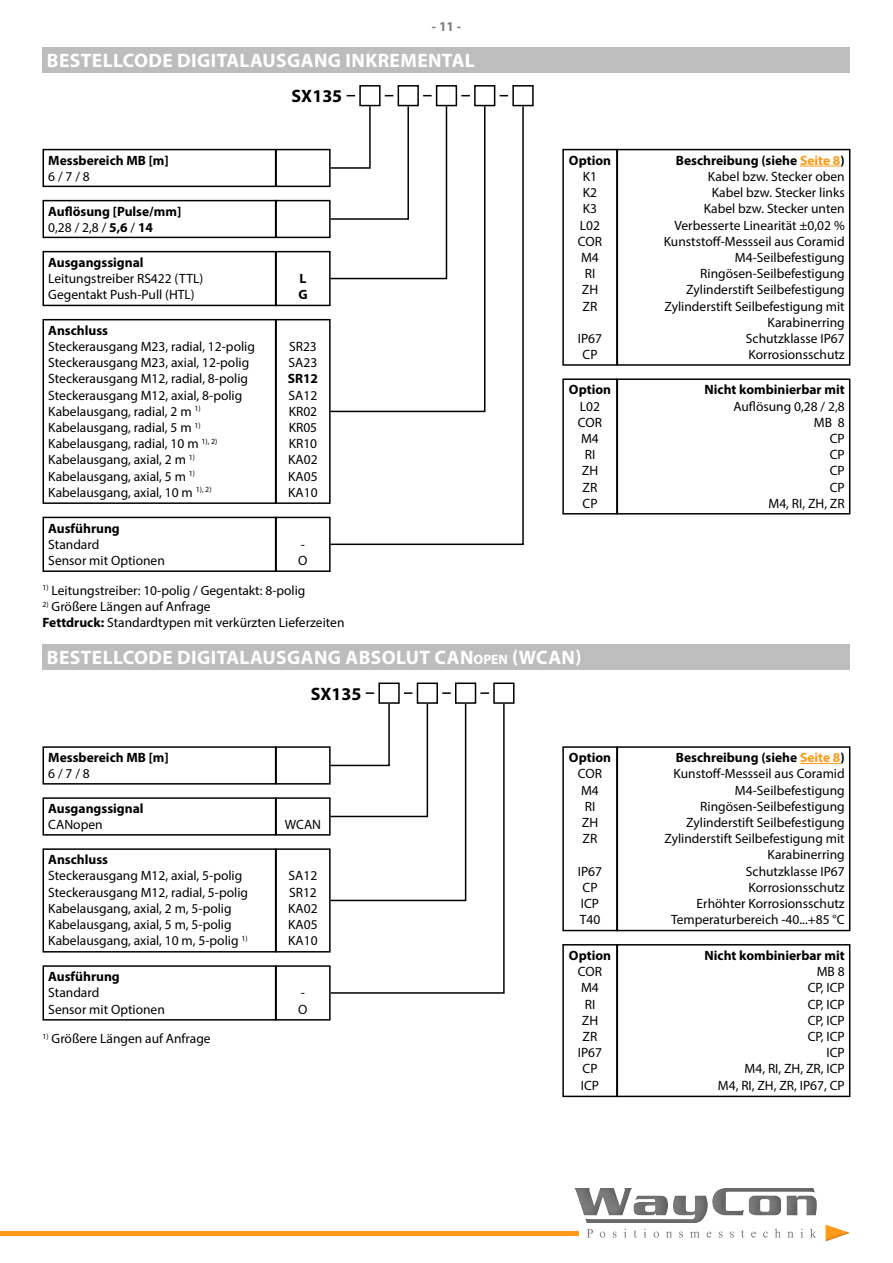
<style>
.page{position:relative;width:893px;height:1263px;background:#fff}
.page>*{position:absolute;margin:0;border:0;box-sizing:border-box;transform-origin:0 0}
.t1{font:700 19.5px "Myriad Pro";letter-spacing:.02em;color:#fff}
.t2{font:700 18px "Myriad Pro";color:#000}
.t3{font:13.5px/16.2px "Myriad Pro";color:#000}
.t4{font:700 13.5px/16.2px "Myriad Pro";color:#000}
.t5{font:700 13.5px "Myriad Pro";color:#7d7c7d}
.s1{font-weight:400}
.s2{font-weight:700}
.s3{font-size:13.65px}
.s4{font-weight:700;color:#ff991a}
</style>
<div class="page">
<div style="left:824px;top:1221px;width:28px;height:21px;background:#5e5f5f;opacity:.2"></div>
<svg style="left:574px;top:1188px;width:243px;height:50px"></svg>
<hr style="left:0;top:1231px;width:578px;height:4px;background:#ff991a">
<div style="left:43px;top:47px;width:807px;height:25px;background:#bebdbe"></div>
<div style="left:359px;top:85px;width:22px;height:21px;border:2px solid #000"></div>
<div style="left:398px;top:85px;width:21px;height:21px;border:2px solid #000"></div>
<div style="left:436px;top:85px;width:21px;height:21px;border:2px solid #000"></div>
<div style="left:474px;top:85px;width:21px;height:21px;border:2px solid #000"></div>
<div style="left:512px;top:85px;width:22px;height:21px;border:2px solid #000"></div>
<div style="left:43px;top:149px;width:233px;height:38px;border:2px solid #000"></div>
<div style="left:275px;top:149px;width:56px;height:38px;border:2px solid #000"></div>
<div style="left:43px;top:200px;width:233px;height:38px;border:2px solid #000"></div>
<div style="left:275px;top:200px;width:56px;height:38px;border:2px solid #000"></div>
<div style="left:43px;top:251px;width:233px;height:55px;border:2px solid #000"></div>
<div style="left:275px;top:251px;width:56px;height:55px;border:2px solid #000"></div>
<div style="left:43px;top:319px;width:233px;height:185px;border:2px solid #000"></div>
<div style="left:275px;top:319px;width:56px;height:185px;border:2px solid #000"></div>
<div style="left:43px;top:517px;width:233px;height:55px;border:2px solid #000"></div>
<div style="left:275px;top:517px;width:56px;height:55px;border:2px solid #000"></div>
<hr style="left:800px;top:166px;width:40px;height:1px;background:#ff991a">
<div style="left:617px;top:149px;width:233px;height:217px;border:2px solid #000"></div>
<div style="left:562px;top:149px;width:56px;height:217px;border:2px solid #000"></div>
<div style="left:617px;top:378px;width:233px;height:136px;border:2px solid #000"></div>
<div style="left:562px;top:378px;width:56px;height:136px;border:2px solid #000"></div>
<svg style="left:329px;top:105px;width:195px;height:441px"></svg>
<div style="left:43px;top:644px;width:807px;height:26px;background:#bebdbe"></div>
<div style="left:378px;top:682px;width:22px;height:22px;border:2px solid #000"></div>
<div style="left:417px;top:682px;width:21px;height:22px;border:2px solid #000"></div>
<svg style="left:366px;top:692px;width:8px;height:2px"></svg>
<svg style="left:404px;top:692px;width:8px;height:2px"></svg>
<div style="left:455px;top:682px;width:21px;height:22px;border:2px solid #000"></div>
<svg style="left:442px;top:692px;width:9px;height:2px"></svg>
<div style="left:493px;top:682px;width:21px;height:22px;border:2px solid #000"></div>
<svg style="left:480px;top:692px;width:9px;height:2px"></svg>
<div style="left:43px;top:746px;width:233px;height:38px;border:2px solid #000"></div>
<div style="left:275px;top:746px;width:56px;height:38px;border:2px solid #000"></div>
<div style="left:43px;top:797px;width:233px;height:39px;border:2px solid #000"></div>
<div style="left:275px;top:797px;width:56px;height:39px;border:2px solid #000"></div>
<div style="left:43px;top:848px;width:233px;height:104px;border:2px solid #000"></div>
<div style="left:275px;top:848px;width:56px;height:104px;border:2px solid #000"></div>
<div style="left:43px;top:965px;width:233px;height:55px;border:2px solid #000"></div>
<div style="left:275px;top:965px;width:56px;height:55px;border:2px solid #000"></div>
<hr style="left:800px;top:763px;width:40px;height:1px;background:#ff991a">
<div style="left:617px;top:746px;width:233px;height:185px;border:2px solid #000"></div>
<div style="left:562px;top:746px;width:56px;height:185px;border:2px solid #000"></div>
<div style="left:617px;top:944px;width:233px;height:153px;border:2px solid #000"></div>
<div style="left:562px;top:944px;width:56px;height:153px;border:2px solid #000"></div>
<svg style="left:329px;top:702px;width:176px;height:292px"></svg>
<p class="t5" style="left:432px;top:18px;width:31px">- 11 -</p>
<h1 class="t1" style="left:47px;top:48px;width:429px">BESTELLCODE DIGITALAUSGANG INKREMENTAL</h1>
<h2 class="t2" style="left:292px;top:85px;width:52px">SX135</h2>
<p class="t4" style="left:48px;top:152px;width:122px">Messbereich MB [m]</p>
<p class="t3" style="left:48px;top:168px;width:43px">6 / 7 / 8</p>
<p class="t4" style="left:48px;top:203px;width:134px">Auflösung [Pulse/mm]<br><span class="s1">0,28 / 2,8 /</span> 5,6 <span class="s1">/</span> 14</p>
<p class="t4" style="left:48px;top:254px;width:97px">Ausgangssignal</p>
<p class="t3" style="left:48px;top:270px;width:156px">Leitungstreiber RS422 (TTL)<br>Gegentakt Push-Pull (HTL)</p>
<p class="t4" style="left:298px;top:270px;width:11px">L<br>G</p>
<p class="t4" style="left:48px;top:322px;width:61px">Anschluss</p>
<p class="t3" style="left:48px;top:338px;width:208px">Steckerausgang M23, radial, 12-polig<br>Steckerausgang M23, axial, 12-polig<br>Steckerausgang M12, radial, 8-polig<br>Steckerausgang M12, axial, 8-polig<br>Kabelausgang, radial, 2 m <sup>1)<br></sup>Kabelausgang, radial, 5 m <sup>1)<br></sup>Kabelausgang, radial, 10 m <sup>1),</sup> <sup>2)<br></sup>Kabelausgang, axial, 2 m <sup>1)<br></sup>Kabelausgang, axial, 5 m <sup>1)<br></sup>Kabelausgang, axial, 10 m <sup>1),</sup> <sup>2)</sup></p>
<p class="t3" style="left:289px;top:338px;width:30px">SR23<br>SA23</p>
<p class="t4" style="left:288px;top:370px;width:32px">SR12</p>
<p class="t3" style="left:288px;top:387px;width:31px;text-align:justify">SA12<br>KR02<br>KR05<br>KR10<br>KA02<br>KA05<br>KA10</p>
<p class="t4" style="left:48px;top:519px;width:73px">Ausführung</p>
<p class="t3" style="left:48px;top:536px;width:118px">Standard<br>Sensor mit Optionen</p>
<p class="t3" style="left:298px;top:536px;width:11px">-<br>O</p>
<p class="t4" style="left:569px;top:152px;width:44px">Option</p>
<p class="t3" style="left:578px;top:168px;width:26px;text-align:center">K1<br>K2<br>K3<br>L02<br>COR<br>M4<br>RI<br>ZH<br>ZR</p>
<p class="t3" style="left:578px;top:330px;width:26px;text-align:center">IP67<br>CP</p>
<p class="t4" style="left:569px;top:381px;width:44px">Option</p>
<p class="t3" style="left:578px;top:398px;width:26px;text-align:center">L02<br>COR<br>M4<br>RI<br>ZH<br>ZR<br>CP</p>
<p class="t3" style="left:43px;top:582px;width:264px"><sup>1)</sup> Leitungstreiber: 10-polig / Gegentakt: 8-polig</p>
<p class="t3" style="left:43px;top:598px;width:303px"><sup>2)</sup> Größere Längen auf Anfrage<br><span class="s2">Fettdruck:</span> Standardtypen mit verkürzten Lieferzeiten</p>
<h1 class="t1" style="left:47px;top:645px;width:536px">BESTELLCODE DIGITALAUSGANG ABSOLUT CAN<span class="s3">OPEN</span> (WCAN)</h1>
<h2 class="t2" style="left:311px;top:682px;width:52px">SX135</h2>
<p class="t4" style="left:48px;top:749px;width:122px">Messbereich MB [m]</p>
<p class="t3" style="left:48px;top:765px;width:43px">6 / 7 / 8</p>
<p class="t4" style="left:48px;top:800px;width:97px">Ausgangssignal</p>
<p class="t3" style="left:48px;top:816px;width:56px">CANopen</p>
<p class="t3" style="left:285px;top:816px;width:38px">WCAN</p>
<p class="t4" style="left:48px;top:851px;width:61px">Anschluss</p>
<p class="t3" style="left:48px;top:868px;width:201px">Steckerausgang M12, axial, 5-polig Steckerausgang M12, radial, 5-polig Kabelausgang, axial, 2 m, 5-polig Kabelausgang, axial, 5 m, 5-polig Kabelausgang, axial, 10 m, 5-polig <sup>1)</sup></p>
<p class="t3" style="left:288px;top:868px;width:31px;text-align:justify">SA12<br>SR12<br>KA02<br>KA05<br>KA10</p>
<p class="t4" style="left:48px;top:968px;width:73px">Ausführung</p>
<p class="t3" style="left:48px;top:984px;width:118px">Standard<br>Sensor mit Optionen</p>
<p class="t3" style="left:298px;top:984px;width:11px">-<br>O</p>
<p class="t3" style="left:43px;top:1031px;width:170px"><sup>1)</sup> Größere Längen auf Anfrage</p>
<p class="t4" style="left:569px;top:749px;width:44px">Option</p>
<p class="t3" style="left:578px;top:765px;width:26px">COR<br>M4<br>RI<br>ZH<br>ZR</p>
<p class="t3" style="left:578px;top:863px;width:26px">IP67<br>CP<br>ICP<br>T40</p>
<p class="t4" style="left:569px;top:947px;width:44px">Option</p>
<p class="t3" style="left:578px;top:963px;width:26px;text-align:center">COR<br>M4<br>RI<br>ZH<br>ZR<br>IP67<br>CP<br>ICP</p>
<p class="t3" style="left:664px;top:152px;width:182px;text-align:right"><span class="s2">Beschreibung (siehe</span> <span class="s4">Seite 8</span><span class="s2">)<br></span>Kabel bzw. Stecker oben<br>Kabel bzw. Stecker links<br>Kabel bzw. Stecker unten<br>Verbesserte Linearität ±0,02 %<br>Kunststoff-Messseil aus Coramid<br>M4-Seilbefestigung<br>Ringösen-Seilbefestigung<br>Zylinderstift Seilbefestigung<br>Zylinderstift Seilbefestigung mit<br>Karabinerring<br>Schutzklasse IP67<br>Korrosionsschutz</p>
<p class="t4" style="left:705px;top:381px;width:142px">Nicht kombinierbar mit</p>
<p class="t3" style="left:733px;top:398px;width:113px;text-align:right">Auflösung 0,28 / 2,8<br>MB 8<br>CP<br>CP<br>CP<br>CP<br>M4, RI, ZH, ZR</p>
<p class="t3" style="left:664px;top:749px;width:182px;text-align:right"><span class="s2">Beschreibung (siehe</span> <span class="s4">Seite 8</span><span class="s2">)<br></span>Kunstoff-Messseil aus Coramid<br>M4-Seilbefestigung<br>Ringösen-Seilbefestigung<br>Zylinderstift Seilbefestigung<br>Zylinderstift Seilbefestigung mit<br>Karabinerring<br>Schutzklasse IP67<br>Korrosionsschutz<br>Erhöhter Korrosionsschutz<br>Temperaturbereich -40...+85 °C</p>
<p class="t4" style="left:705px;top:947px;width:142px">Nicht kombinierbar mit</p>
<p class="t3" style="left:718px;top:963px;width:128px;text-align:right">MB 8<br>CP, ICP<br>CP, ICP<br>CP, ICP<br>CP, ICP<br>ICP<br>M4, RI, ZH, ZR, ICP<br>M4, RI, ZH, ZR, IP67, CP</p>
</div>
